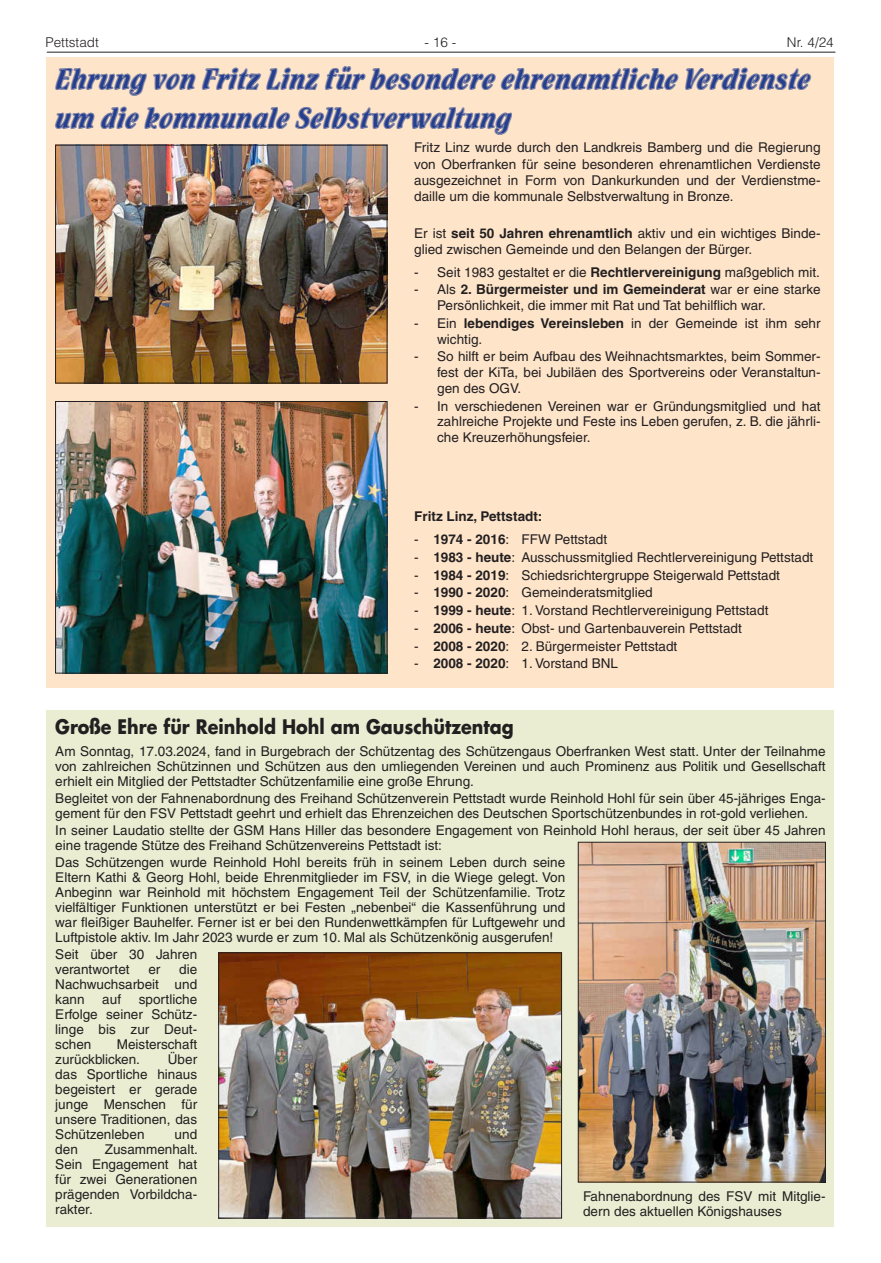
<style>
.page{position:relative;width:881px;height:1263px;background:#fff}
.page>*{position:absolute;margin:0;border:0;box-sizing:border-box;transform-origin:0 0}
.t1{font:33px/39.6px "Flamenco Inline Plain";letter-spacing:-.01em;color:#253f8e;scale:.9 1}
.t2{font:700 19.5px "Futura LT";color:#231f20;scale:.9 1}
.t3{font:13.5px/15px "Helvetica LT";color:#231f20;text-align:justify}
.t4{font:300 13.5px "Helvetica LT";color:#231f20}
.t5{font:700 13.5px "Helvetica LT";color:#231f20}
.s1{font-weight:700}
</style>
<div class="page">
<hr style="left:47px;top:52px;width:788px;height:1px;background:#231f20">
<div style="left:47px;top:710px;width:786px;height:517px;background:#eaedd2"></div>
<div style="left:47px;top:57px;width:786px;height:631px;background:#fee5ca"></div>
<img style="left:57px;top:147px;width:328px;height:234px">
<div style="left:55px;top:145px;width:332px;height:238px;border:1px solid #231f20"></div>
<img style="left:57px;top:403px;width:328px;height:268px">
<div style="left:55px;top:401px;width:332px;height:272px;border:1px solid #231f20"></div>
<img style="left:220px;top:954px;width:339px;height:262px">
<div style="left:218px;top:952px;width:343px;height:266px;border:1px solid #231f20"></div>
<img style="left:579px;top:844px;width:244px;height:336px">
<div style="left:577px;top:842px;width:248px;height:340px;border:1px solid #231f20"></div>
<p class="t4" style="left:45px;top:34px;width:55px">Pettstadt</p>
<p class="t4" style="left:424px;top:34px;width:33px">- 16 -</p>
<p class="t4" style="left:786px;top:34px;width:48px">Nr. 4/24</p>
<h1 class="t1" style="left:55px;top:58px;width:839px">Ehrung von Fritz Linz für besondere ehrenamtliche Verdienste um die kommunale Selbstverwaltung</h1>
<p class="t3" style="left:414px;top:139px;width:407px;line-height:16.2px">Fritz Linz wurde durch den Landkreis Bamberg und die Regierung von Oberfranken für seine besonderen ehrenamtlichen Verdienste ausgezeichnet in Form von Dankurkunden und der Verdienstme&shy;daille um die kommunale Selbstverwaltung in Bronze.</p>
<p class="t3" style="left:414px;top:225px;width:407px;line-height:16.2px">Er ist <span class="s1">seit 50 Jahren ehrenamtlich</span> aktiv und ein wichtiges Binde&shy;glied zwischen Gemeinde und den Belangen der Bürger.</p>
<p class="t3" style="left:414px;top:264px;width:407px">- Seit 1983 gestaltet er die <span class="s1">Rechtlervereinigung</span> maßgeblich mit.</p>
<p class="t3" style="left:437px;top:282px;width:384px;line-height:15.8px;text-indent:-23px">- Als <span class="s1">2. Bürgermeister und im Gemeinderat</span> war er eine starke<br>Persönlichkeit, die immer mit Rat und Tat behilflich war.</p>
<p class="t3" style="left:437px;top:315px;width:385px;line-height:15.8px;text-indent:-23px">- Ein <span class="s1">lebendiges Vereinsleben</span> in der Gemeinde ist ihm sehr wichtig.</p>
<p class="t3" style="left:437px;top:349px;width:385px;line-height:15.8px;text-indent:-23px">- So hilft er beim Aufbau des Weihnachtsmarktes, beim Sommer&shy;fest der KiTa, bei Jubiläen des Sportvereins oder Veranstaltun&shy;gen des OGV.</p>
<p class="t3" style="left:437px;top:398px;width:385px;line-height:15.8px;text-indent:-23px">- In verschiedenen Vereinen war er Gründungsmitglied und hat zahlreiche Projekte und Feste ins Leben gerufen, z. B. die jährli&shy;che Kreuzerhöhungsfeier.</p>
<p class="t5" style="left:414px;top:508px;width:130px">Fritz Linz, Pettstadt:</p>
<p class="t3" style="left:414px;top:532px;width:194px">- <span class="s1">1974 - 2016</span>: FFW Pettstadt</p>
<p class="t3" style="left:414px;top:550px;width:400px">- <span class="s1">1983 - heute</span>: Ausschussmitglied Rechtlervereinigung Pettstadt</p>
<p class="t3" style="left:414px;top:567px;width:367px">- <span class="s1">1984 - 2019</span>: Schiedsrichtergruppe Steigerwald Pettstadt</p>
<p class="t3" style="left:414px;top:585px;width:240px">- <span class="s1">1990 - 2020</span>: Gemeinderatsmitglied</p>
<p class="t3" style="left:414px;top:603px;width:355px">- <span class="s1">1999 - heute</span>: 1. Vorstand Rechtlervereinigung Pettstadt</p>
<p class="t3" style="left:414px;top:620px;width:329px">- <span class="s1">2006 - heute</span>: Obst- und Gartenbauverein Pettstadt</p>
<p class="t3" style="left:414px;top:638px;width:264px">- <span class="s1">2008 - 2020</span>: 2. Bürgermeister Pettstadt</p>
<p class="t3" style="left:414px;top:656px;width:205px">- <span class="s1">2008 - 2020</span>: 1. Vorstand BNL</p>
<h2 class="t2" style="left:55px;top:714px;width:510px">Große Ehre für Reinhold Hohl am Gauschützentag</h2>
<p class="t3" style="left:55px;top:743px;width:771px">Am Sonntag, 17.03.2024, fand in Burgebrach der Schützentag des Schützengaus Oberfranken West statt. Unter der Teilnahme von zahlreichen Schützinnen und Schützen aus den umliegenden Vereinen und auch Prominenz aus Politik und Gesellschaft erhielt ein Mitglied der Pettstadter Schützenfamilie eine große Ehrung.</p>
<p class="t3" style="left:55px;top:790px;width:771px">Begleitet von der Fahnenabordnung des Freihand Schützenverein Pettstadt wurde Reinhold Hohl für sein über 45-jähriges Enga&shy;gement für den FSV Pettstadt geehrt und erhielt das Ehrenzeichen des Deutschen Sportschützenbundes in rot-gold verliehen.</p>
<p class="t3" style="left:55px;top:823px;width:771px">In seiner Laudatio stellte der GSM Hans Hiller das besondere Engagement von Reinhold Hohl heraus, der seit über 45 Jahren eine tragende Stütze des Freihand Schützenvereins Pettstadt ist:</p>
<p class="t3" style="left:55px;top:855px;width:511px">Das Schützengen wurde Reinhold Hohl bereits früh in seinem Leben durch seine Eltern Kathi &amp; Georg Hohl, beide Ehrenmitglieder im FSV, in die Wiege gelegt. Von Anbeginn war Reinhold mit höchstem Engagement Teil der Schützenfamilie. Trotz vielfältiger Funktionen unterstützt er bei Festen „nebenbei“ die Kassenführung und war fleißiger Bauhelfer. Ferner ist er bei den Rundenwettkämpfen für Luftgewehr und Luftpistole aktiv. Im Jahr 2023 wurde er zum 10. Mal als Schützenkönig ausgerufen!</p>
<p class="t3" style="left:55px;top:947px;width:143px">Seit über 30 Jahren verantwortet</p>
<p class="t3" style="left:55px;top:962px;width:143px;text-indent:124px">die Nachwuchsarbeit und kann</p>
<p class="t3" style="left:148px;top:962px;width:14px">er</p>
<p class="t3" style="left:102px;top:992px;width:20px">auf</p>
<p class="t3" style="left:55px;top:992px;width:143px;text-indent:83px">sportliche Erfolge seiner Schütz&shy;linge bis zur Deut&shy;schen</p>
<p class="t3" style="left:55px;top:1037px;width:143px;text-indent:61px">Meisterschaft zurückblicken.</p>
<p class="t3" style="left:55px;top:1052px;width:143px;text-indent:112px">Über das Sportliche hinaus begeistert er gerade junge Menschen für unsere Traditionen, das Schützenleben</p>
<p class="t3" style="left:174px;top:1127px;width:24px">und</p>
<p class="t3" style="left:55px;top:1142px;width:144px;text-indent:50px">Zusammenhalt.<br>Sein Engagement hat für zwei Generationen prägenden Vorbildcha&shy;rakter.</p>
<p class="t3" style="left:55px;top:1142px;width:24px">den</p>
<p class="t3" style="left:583px;top:1189px;width:244px">Fahnenabordnung des FSV mit Mitglie&shy;dern des aktuellen Königshauses</p>
</div>
